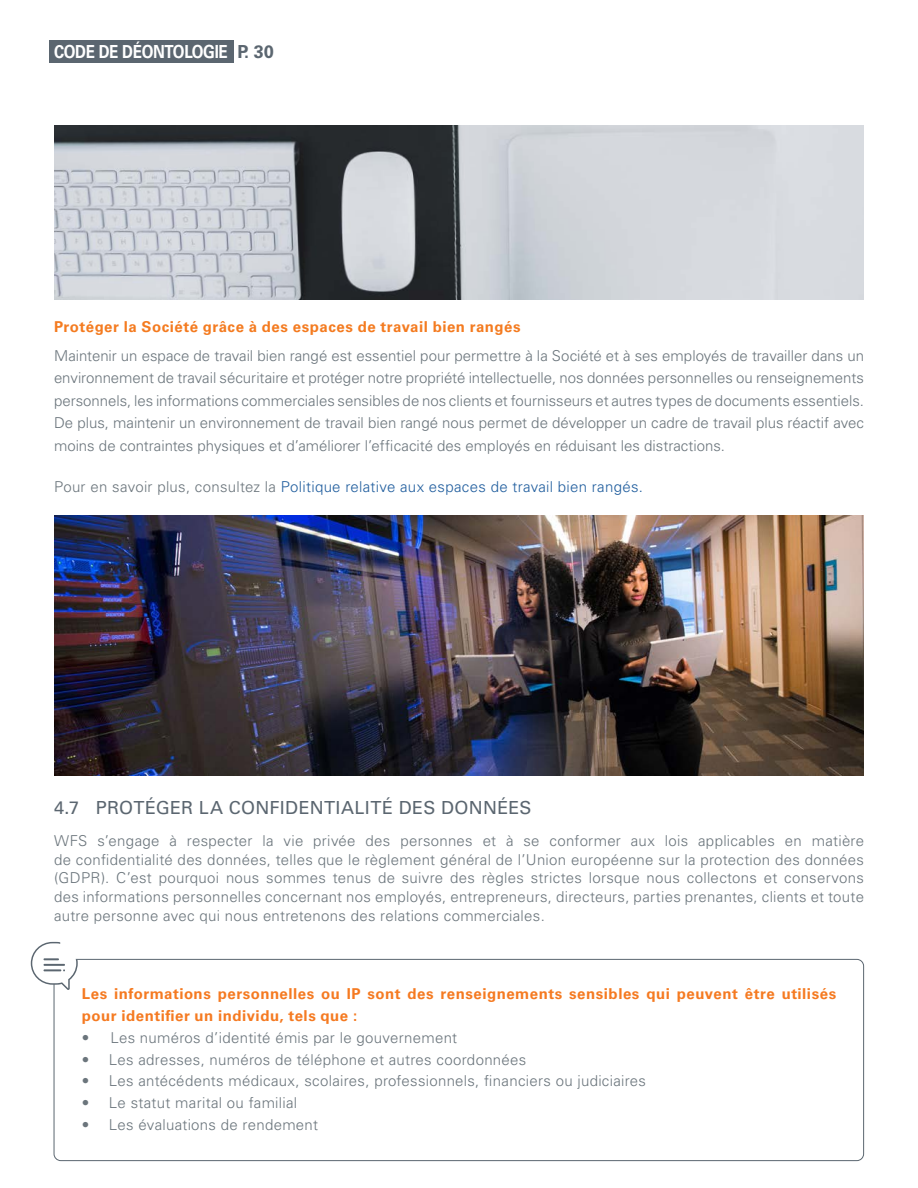
<style>
.page{position:relative;width:918px;height:1188px;background:#fff}
.page>*{position:absolute;margin:0;border:0;box-sizing:border-box;transform-origin:0 0}
.t1{font:18px "Univers LT Std";letter-spacing:.02em;color:#5b6670}
.t2{font:700 18px "Univers LT Std";letter-spacing:-.02em;color:#fff;scale:.84 1}
.t3{font:300 15px/18.8px "Univers LT Std";letter-spacing:.02em;color:#6b757c;text-align:justify}
.t4{font:700 15px/22.5px "Univers LT Std";letter-spacing:.035em;color:#f57a21}
.t5{font:300 15px "Univers LT Std";letter-spacing:.02em;color:#215e9e}
.t6{font:700 15px "Univers LT Std";letter-spacing:.03em;color:#f47b20}
.s1{color:#5b6670}
.s2{color:#6b757c}
</style>
<div class="page">
<div style="left:50px;top:41px;width:184px;height:22px;background:#5b6670"></div>
<div style="left:54px;top:959px;width:810px;height:202px;border:1px solid #5b6670;border-radius:7px"></div>
<svg style="left:31px;top:942px;width:47px;height:48px"></svg>
<img style="left:54px;top:516px;width:810px;height:259px">
<img style="left:54px;top:125px;width:810px;height:174px">
<p class="t2" style="left:54px;top:41px;width:263px">CODE DE DÉONTOLOGIE <span class="s1">P. 30</span></p>
<p class="t6" style="left:54px;top:318px;width:468px">Protéger la Société grâce à des espaces de travail bien rangés</p>
<p class="t3" style="left:54px;top:344px;width:812px;line-height:22.5px">Maintenir un espace de travail bien rangé est essentiel pour permettre à la Société et à ses employés de travailler dans un environnement de travail sécuritaire et protéger notre propriété intellectuelle, nos données personnelles ou renseignements personnels, les informations commerciales sensibles de nos clients et fournisseurs et autres types de documents essentiels.<br>De plus, maintenir un environnement de travail bien rangé nous permet de développer un cadre de travail plus réactif avec moins de contraintes physiques et d’améliorer l’efficacité des employés en réduisant les distractions.</p>
<p class="t5" style="left:54px;top:478px;width:590px"><span class="s2">Pour en savoir plus, consultez la</span> Politique relative aux espaces de travail bien rangés.</p>
<p class="t1" style="left:54px;top:797px;width:479px">4.7 PROTÉGER LA CONFIDENTIALITÉ DES DONNÉES</p>
<p class="t3" style="left:54px;top:831px;width:812px">WFS s’engage à respecter la vie privée des personnes et à se conformer aux lois applicables en matière de confidentialité des données, telles que le règlement général de l’Union européenne sur la protection des données (GDPR). C’est pourquoi nous sommes tenus de suivre des règles strictes lorsque nous collectons et conservons des informations personnelles concernant nos employés, entrepreneurs, directeurs, parties prenantes, clients et toute autre personne avec qui nous entretenons des relations commerciales.</p>
<p class="t4" style="left:82px;top:982px;width:756px">Les informations personnelles ou IP sont des renseignements sensibles qui peuvent être utilisés pour identifier un individu, tels que :</p>
<p class="t3" style="left:82px;top:1028px;width:377px">• Les numéros d’identité émis par le gouvernement</p>
<p class="t3" style="left:82px;top:1050px;width:446px">• Les adresses, numéros de téléphone et autres coordonnées</p>
<p class="t3" style="left:82px;top:1072px;width:566px">• Les antécédents médicaux, scolaires, professionnels, financiers ou judiciaires</p>
<p class="t3" style="left:82px;top:1093px;width:217px">• Le statut marital ou familial</p>
<p class="t3" style="left:82px;top:1115px;width:238px">• Les évaluations de rendement</p>
</div>
